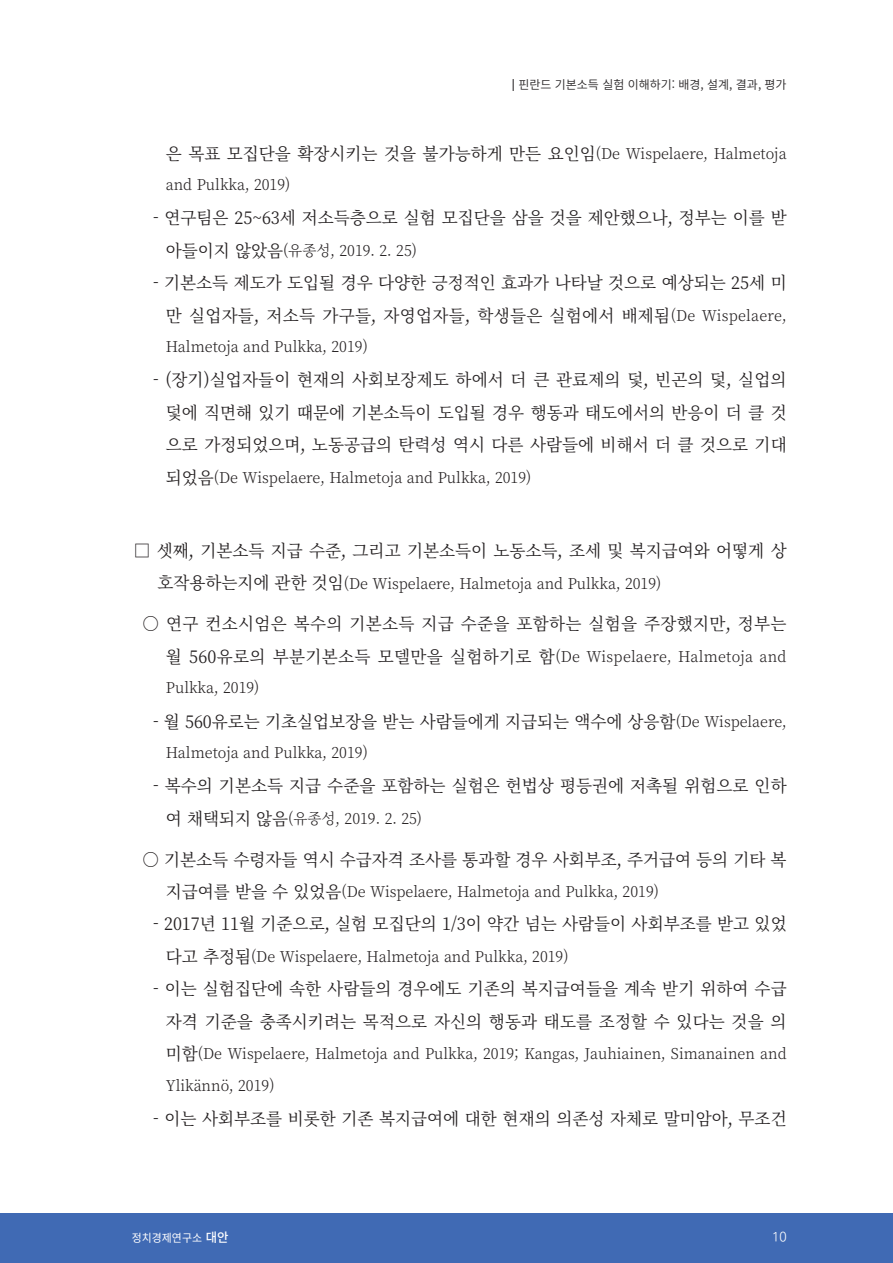
<style>
.page{position:relative;width:893px;height:1263px;background:#fff}
.page>*{position:absolute;margin:0;border:0;box-sizing:border-box;transform-origin:0 0}
.본문{font:17.1px/32.4px "Noto Serif CJ Kkr";color:#231f20;text-align:right}
.본문-2{font:300 15px/31.3px "Noto Serif CJ Kkr";color:#231f20}
.t1{font:300 12.75px "Ko Pub Dotum";color:#fff}
.t2{font:600 12px "Noto Sans CJ Kkr";color:#282526}
.t3{font:11.25px "Noto Sans CJ Kkr";color:#fff}
.s1{font-weight:700;font-size:10.5px}
.s2{font-weight:300;font-size:15px}
.s3{font-weight:400;font-size:17.1px}
.s4{font-weight:500;font-size:12.75px}
</style>
<div class="page">
<div style="left:0;top:1213px;width:893px;height:50px;background:#406ab4"></div>
<p class="t2" style="left:512px;top:77px;width:276px"><span class="s1">|</span> 핀란드 기본소득 실험 이해하기: 배경, 설계, 결과, 평가</p>
<p class="본문" style="left:166px;top:138px;width:622px">은 목표 모집단을 확장시키는 것을 불가능하게 만든 요인임<span class="s2">(De Wispelaere, Halmetoja</span></p>
<p class="본문-2" style="left:166px;top:169px;width:126px">and Pulkka, 2019)</p>
<p class="본문" style="left:153px;top:202px;width:635px">- 연구팀은 25~63세 저소득층으로 실험 모집단을 삼을 것을 제안했으나, 정부는 이를 받</p>
<p class="본문-2" style="left:166px;top:235px;width:253px"><span class="s3">아들이지 않았음</span>(유종성, 2019. 2. 25)</p>
<p class="본문" style="left:153px;top:267px;width:635px">- 기본소득 제도가 도입될 경우 다양한 긍정적인 효과가 나타날 것으로 예상되는 25세 미 만 실업자들, 저소득 가구들, 자영업자들, 학생들은 실험에서 배제됨<span class="s2">(De Wispelaere,</span></p>
<p class="본문-2" style="left:166px;top:331px;width:203px">Halmetoja and Pulkka, 2019)</p>
<p class="본문" style="left:166px;top:364px;width:622px;text-align:justify;text-indent:-13px">- (장기)실업자들이 현재의 사회보장제도 하에서 더 큰 관료제의 덫, 빈곤의 덫, 실업의 덫에 직면해 있기 때문에 기본소득이 도입될 경우 행동과 태도에서의 반응이 더 클 것 으로 가정되었으며, 노동공급의 탄력성 역시 다른 사람들에 비해서 더 클 것으로 기대</p>
<p class="본문-2" style="left:166px;top:462px;width:367px"><span class="s3">되었음</span>(De Wispelaere, Halmetoja and Pulkka, 2019)</p>
<p class="본문" style="left:134px;top:535px;width:654px">□ 셋째, 기본소득 지급 수준, 그리고 기본소득이 노동소득, 조세 및 복지급여와 어떻게 상</p>
<p class="본문-2" style="left:157px;top:568px;width:506px"><span class="s3">호작용하는지에 관한 것임</span>(De Wispelaere, Halmetoja and Pulkka, 2019)</p>
<p class="본문" style="left:142px;top:608px;width:645px">○ 연구 컨소시엄은 복수의 기본소득 지급 수준을 포함하는 실험을 주장했지만, 정부는</p>
<p class="본문-2" style="left:166px;top:641px;width:622px"><span class="s3">월 560유로의 부분기본소득 모델만을 실험하기로 함</span>(De Wispelaere, Halmetoja and<br>Pulkka, 2019)</p>
<p class="본문" style="left:153px;top:705px;width:635px">- 월 560유로는 기초실업보장을 받는 사람들에게 지급되는 액수에 상응함<span class="s2">(De Wispelaere,</span></p>
<p class="본문-2" style="left:166px;top:737px;width:203px">Halmetoja and Pulkka, 2019)</p>
<p class="본문" style="left:153px;top:770px;width:635px">- 복수의 기본소득 지급 수준을 포함하는 실험은 헌법상 평등권에 저촉될 위험으로 인하</p>
<p class="본문-2" style="left:166px;top:803px;width:258px"><span class="s3">여 채택되지 않음</span>(유종성, 2019. 2. 25)</p>
<p class="본문" style="left:142px;top:843px;width:646px">○ 기본소득 수령자들 역시 수급자격 조사를 통과할 경우 사회부조, 주거급여 등의 기타 복</p>
<p class="본문-2" style="left:166px;top:876px;width:495px"><span class="s3">지급여를 받을 수 있었음</span>(De Wispelaere, Halmetoja and Pulkka, 2019)</p>
<p class="본문" style="left:153px;top:908px;width:635px">- 2017년 11월 기준으로, 실험 모집단의 1/3이 약간 넘는 사람들이 사회부조를 받고 있었</p>
<p class="본문-2" style="left:166px;top:941px;width:404px"><span class="s3">다고 추정됨</span>(De Wispelaere, Halmetoja and Pulkka, 2019)</p>
<p class="본문" style="left:153px;top:973px;width:635px">- 이는 실험집단에 속한 사람들의 경우에도 기존의 복지급여들을 계속 받기 위하여 수급 자격 기준을 충족시키려는 목적으로 자신의 행동과 태도를 조정할 수 있다는 것을 의</p>
<p class="본문-2" style="left:166px;top:1038px;width:622px"><span class="s3">미함</span>(De Wispelaere, Halmetoja and Pulkka, 2019; Kangas, Jauhiainen, Simanainen and<br>Ylikännö, 2019)</p>
<p class="본문" style="left:153px;top:1103px;width:635px">- 이는 사회부조를 비롯한 기존 복지급여에 대한 현재의 의존성 자체로 말미암아, 무조건</p>
<p class="t3" style="left:132px;top:1231px;width:98px">정치경제연구소 <span class="s4">대안</span></p>
<p class="t1" style="left:772px;top:1231px;width:16px">10</p>
</div>
